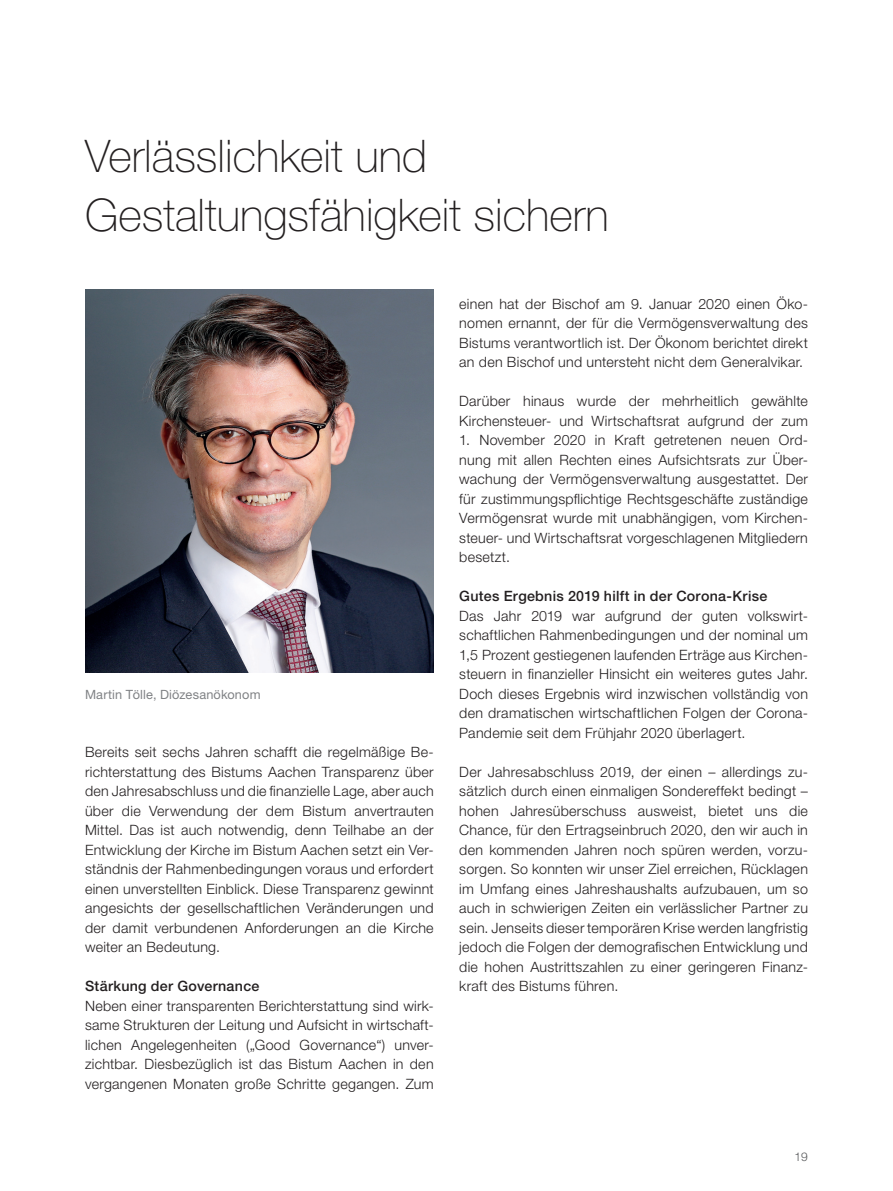
<style>
.page{position:relative;width:893px;height:1191px;background:#fff}
.page>*{position:absolute;margin:0;border:0;box-sizing:border-box;transform-origin:0 0}
.t1{font:100 45px/58.5px "Helvetica Neue LT Std";color:#231f20}
.t2{font:300 14.25px/19.5px "Helvetica Neue LT Std";letter-spacing:.02em;color:#231f20;text-align:justify}
.t3{font:500 14.25px "Helvetica Neue LT Std";letter-spacing:.02em;color:#231f20}
.t4{font:12.75px "Helvetica Neue LT Std";letter-spacing:.01em;color:#808285}
.t5{font:300 12px "Helvetica Neue LT Std";color:#57585a}
</style>
<div class="page">
<img style="left:85px;top:289px;width:349px;height:383px">
<h1 class="t1" style="left:85px;top:127px;width:525px">Verlässlichkeit und<br>Gestaltungsfähigkeit sichern</h1>
<p class="t4" style="left:85px;top:686px;width:177px">Martin Tölle, Diözesanökonom</p>
<p class="t2" style="left:85px;top:742px;width:350px">Bereits seit sechs Jahren schafft die regelmäßige Be&shy;richterstattung des Bistums Aachen Transparenz über den Jahresabschluss und die finanzielle Lage, aber auch über die Verwendung der dem Bistum anvertrauten Mittel. Das ist auch notwendig, denn Teilhabe an der Entwicklung der Kirche im Bistum Aachen setzt ein Ver&shy;ständnis der Rahmenbedingungen voraus und erfordert einen unverstellten Einblick. Diese Transparenz gewinnt angesichts der gesellschaftlichen Veränderungen und der damit verbundenen Anforderungen an die Kirche weiter an Bedeutung.</p>
<p class="t3" style="left:85px;top:977px;width:176px">Stärkung der Governance</p>
<p class="t2" style="left:85px;top:995px;width:350px">Neben einer transparenten Berichterstattung sind wirk&shy;same Strukturen der Leitung und Aufsicht in wirtschaft&shy;lichen Angelegenheiten („Good Governance“) unver&shy;zichtbar. Diesbezüglich ist das Bistum Aachen in den vergangenen Monaten große Schritte gegangen. Zum</p>
<p class="t2" style="left:459px;top:293px;width:350px">einen hat der Bischof am 9. Januar 2020 einen Öko&shy;nomen ernannt, der für die Vermögensverwaltung des Bistums verantwortlich ist. Der Ökonom berichtet direkt an den Bischof und untersteht nicht dem Generalvikar.</p>
<p class="t2" style="left:459px;top:391px;width:350px">Darüber hinaus wurde der mehrheitlich gewählte<br>Kirchensteuer- und Wirtschaftsrat aufgrund der zum</p>
<p class="t2" style="left:459px;top:430px;width:350px">1. November 2020 in Kraft getretenen neuen Ord&shy;nung mit allen Rechten eines Aufsichtsrats zur Über&shy;wachung der Vermögensverwaltung ausgestattet. Der für zustimmungspflichtige Rechtsgeschäfte zuständige Vermögensrat wurde mit unabhängigen, vom Kirchen&shy;steuer- und Wirtschaftsrat vorgeschlagenen Mitgliedern besetzt.</p>
<p class="t3" style="left:459px;top:587px;width:309px">Gutes Ergebnis 2019 hilft in der Corona-Krise</p>
<p class="t2" style="left:459px;top:605px;width:350px;text-align:left">Das Jahr 2019 war aufgrund der guten volkswirt&shy;schaftlichen Rahmenbedingungen und der nominal um 1,5 Prozent gestiegenen laufenden Erträge aus Kirchen&shy;steuern in finanzieller Hinsicht ein weiteres gutes Jahr.<br>Doch dieses Ergebnis wird inzwischen vollständig von den dramatischen wirtschaftlichen Folgen der Corona-Pandemie seit dem Frühjahr 2020 überlagert.</p>
<p class="t2" style="left:459px;top:761px;width:350px">Der Jahresabschluss 2019, der einen – allerdings zu&shy;sätzlich durch einen einmaligen Sondereffekt bedingt – hohen Jahresüberschuss ausweist, bietet uns die Chance, für den Ertragseinbruch 2020, den wir auch in den kommenden Jahren noch spüren werden, vorzu&shy;sorgen. So konnten wir unser Ziel erreichen, Rücklagen im Umfang eines Jahreshaushalts aufzubauen, um so auch in schwierigen Zeiten ein verlässlicher Partner zu sein. Jenseits dieser temporären Krise werden langfristig jedoch die Folgen der demografischen Entwicklung und die hohen Austrittszahlen zu einer geringeren Finanz&shy;kraft des Bistums führen.</p>
<p class="t5" style="left:795px;top:1149px;width:15px">19</p>
</div>
